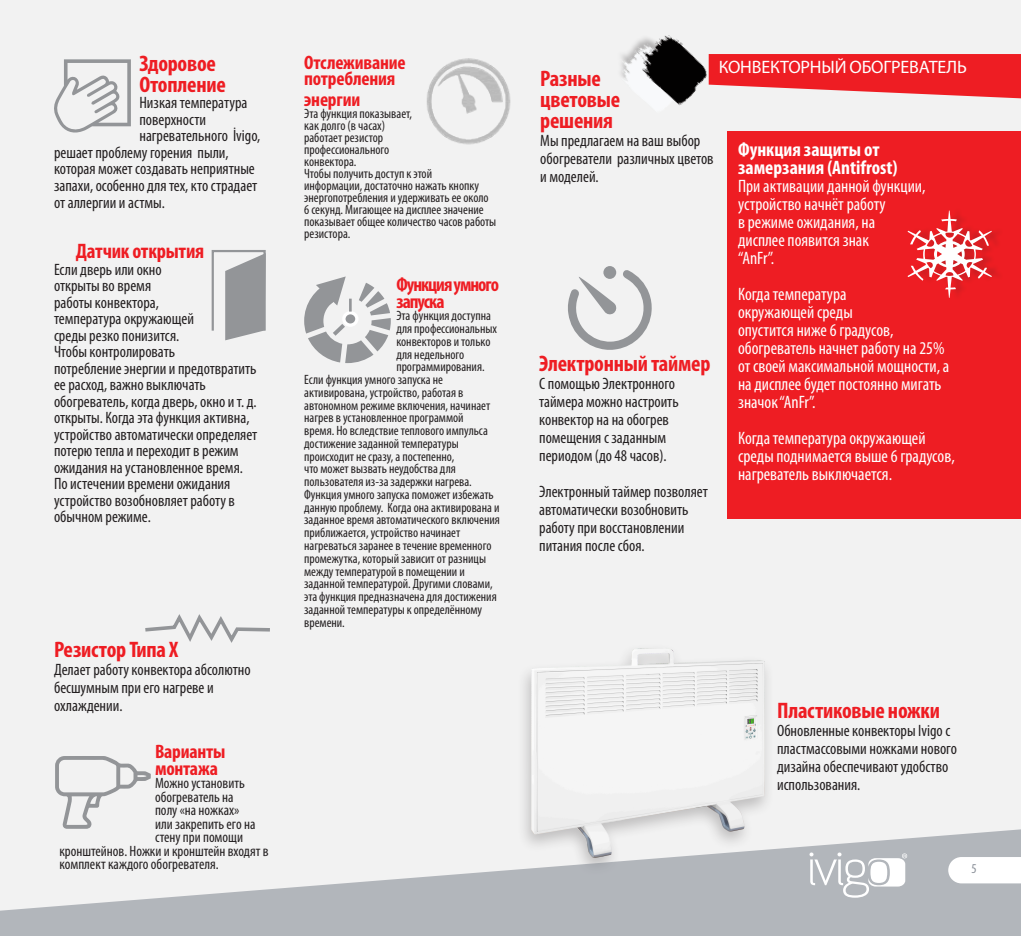
<style>
.page{position:relative;width:1021px;height:936px;background:#fff}
.page>*{position:absolute;margin:0;border:0;box-sizing:border-box;transform-origin:0 0}
.t1{font:700 condensed 22.5px/21px "Myriad Pro";letter-spacing:-.01em;color:#ee1d23}
.t2{font:700 condensed 21px "Myriad Pro";letter-spacing:-.01em;color:#ee1d23}
.t3{font:700 condensed 19.5px/16.5px "Myriad Pro";letter-spacing:-.01em;color:#ee1d23}
.t4{font:700 condensed 19.5px/17.2px "Myriad Pro";color:#fff}
.t5{font:700 condensed 19.5px/16.5px "Myriad Pro";letter-spacing:-.05em;color:#ee1d23}
.t6{font:condensed 18px/18px "Myriad Pro";color:#fff}
.t7{font:18px "Myriad Pro";letter-spacing:-.01em;color:#fff}
.t8{font:condensed 16.5px/16.5px "Myriad Pro";color:#231f20}
.t9{font:condensed 15px "Myriad Pro";color:#231f20}
.t10{font:condensed 13.5px/12px "Myriad Pro";color:#231f20}
.t11{font:condensed 13.5px "Myriad Pro";color:#888e97}
</style>
<div class="page">
<div style="left:0;top:0;width:1020px;height:935px;background:#f2f2f2"></div>
<svg style="left:713px;top:54px;width:307px;height:44px;background:#ee3c41"></svg>
<div style="left:727px;top:132px;width:293px;height:387px;background:#ee1d23"></div>
<img style="left:426px;top:58px;width:85px;height:87px">
<svg style="left:54px;top:59px;width:77px;height:74px"></svg>
<svg style="left:55px;top:756px;width:96px;height:72px"></svg>
<div style="left:212px;top:250px;width:54px;height:82px;border:2px solid #939598"></div>
<svg style="left:225px;top:253px;width:41px;height:87px"></svg>
<svg style="left:568px;top:270px;width:84px;height:80px"></svg>
<div style="left:603px;top:266px;width:13px;height:13px;background:#939598;border-radius:50%"></div>
<svg style="left:304px;top:276px;width:87px;height:87px"></svg>
<img style="left:621px;top:53px;width:7px;height:26px">
<img style="left:628px;top:35px;width:85px;height:71px">
<svg style="left:907px;top:210px;width:84px;height:88px"></svg>
<svg style="left:145px;top:614px;width:125px;height:29px"></svg>
<img style="left:524px;top:648px;width:243px;height:180px">
<svg style="left:0;top:828px;width:1020px;height:107px;fill:#b2b6bb"></svg>
<div style="left:948px;top:857px;width:72px;height:26px;background:#fff"></div>
<svg style="left:809px;top:852px;width:98px;height:45px"></svg>
<h1 class="t1" style="left:139px;top:52px;width:88px">Здоровое<br>Отопление</h1>
<p class="t8" style="left:139px;top:94px;width:109px">Низкая температура</p>
<p class="t8" style="left:139px;top:111px;width:68px">поверхности</p>
<p class="t8" style="left:139px;top:127px;width:122px">нагревательного İvigo,</p>
<p class="t8" style="left:54px;top:144px;width:176px">решает проблему горения пыли,</p>
<p class="t8" style="left:54px;top:160px;width:202px">которая может создавать неприятные</p>
<p class="t8" style="left:54px;top:177px;width:205px">запахи, особенно для тех, кто страдает</p>
<p class="t8" style="left:54px;top:193px;width:112px">от аллергии и астмы.</p>
<h2 class="t2" style="left:76px;top:238px;width:130px">Датчик открытия</h2>
<p class="t8" style="left:54px;top:261px;width:205px">Если дверь или окно<br>открыты во время<br>работы конвектора,<br>температура окружающей<br>среды резко понизится.<br>Чтобы контролировать<br>потребление энергии и предотвратить ее расход, важно выключать обогреватель, когда дверь, окно и т. д. открыты. Когда эта функция активна, устройство автоматически определяет потерю тепла и переходит в режим ожидания на установленное время.<br>По истечении времени ожидания устройство возобновляет работу в обычном режиме.</p>
<h1 class="t1" style="left:54px;top:638px;width:126px">Резистор Типа X</h1>
<p class="t8" style="left:54px;top:660px;width:198px;line-height:18px">Делает работу конвектора абсолютно бесшумным при его нагреве и охлаждении.</p>
<h3 class="t3" style="left:155px;top:743px;width:72px">Bарианты монтажа</h3>
<p class="t9" style="left:155px;top:774px;width:91px">Можно установить</p>
<p class="t9" style="left:155px;top:787px;width:80px">обогреватель на</p>
<p class="t9" style="left:155px;top:801px;width:86px">полу «на ножках»</p>
<p class="t9" style="left:155px;top:814px;width:102px">или закрепить его на</p>
<p class="t9" style="left:155px;top:828px;width:90px">стену при помощи</p>
<p class="t9" style="left:59px;top:841px;width:211px">кронштейнов. Ножки и кронштейн входят в</p>
<p class="t9" style="left:59px;top:855px;width:161px">комплект каждого обогревателя.</p>
<h3 class="t3" style="left:304px;top:53px;width:103px">Отслеживание потребления</h3>
<h3 class="t3" style="left:304px;top:91px;width:58px">энергии</h3>
<p class="t10" style="left:304px;top:108px;width:194px">Эта функция показывает,<br>как долго (в часах)<br>работает резистор<br>профессионального<br>конвектора.<br>Чтобы получить доступ к этой<br>информации, достаточно нажать кнопку энергопотребления и удерживать ее около<br>6 секунд. Мигающее на дисплее значение показывает общее количество часов работы резистора.</p>
<h3 class="t5" style="left:396px;top:276px;width:104px">Функция умного запуска</h3>
<p class="t10" style="left:396px;top:310px;width:96px">Эта функция доступна</p>
<p class="t10" style="left:396px;top:322px;width:102px">для профессиональных</p>
<p class="t10" style="left:396px;top:335px;width:96px">конвекторов и только</p>
<p class="t10" style="left:396px;top:348px;width:69px">для недельного</p>
<p class="t10" style="left:396px;top:361px;width:90px">программирования.</p>
<p class="t10" style="left:304px;top:373px;width:140px">Если функция умного запуска не</p>
<p class="t10" style="left:304px;top:386px;width:161px">активирована, устройство, работая в</p>
<p class="t10" style="left:304px;top:399px;width:187px">автономном режиме включения, начинает</p>
<p class="t10" style="left:304px;top:412px;width:161px">нагрев в установленное программой</p>
<p class="t10" style="left:304px;top:424px;width:185px">время. Но вследствие теплового импульса</p>
<p class="t10" style="left:304px;top:437px;width:156px">достижение заданной температуры</p>
<p class="t10" style="left:304px;top:450px;width:152px">происходит не сразу, а постепенно,</p>
<p class="t10" style="left:304px;top:463px;width:153px">что может вызвать неудобства для</p>
<p class="t10" style="left:304px;top:475px;width:169px">пользователя из-за задержки нагрева.</p>
<p class="t10" style="left:304px;top:488px;width:191px">Функция умного запуска поможет избежать</p>
<p class="t10" style="left:304px;top:501px;width:197px">данную проблему. Когда она активирована и</p>
<p class="t10" style="left:304px;top:514px;width:197px">заданное время автоматического включения</p>
<p class="t10" style="left:304px;top:526px;width:158px">приближается, устройство начинает</p>
<p class="t10" style="left:304px;top:539px;width:189px">нагреваться заранее в течение временного</p>
<p class="t10" style="left:304px;top:552px;width:183px">промежутка, который зависит от разницы</p>
<p class="t10" style="left:304px;top:565px;width:162px">между температурой в помещении и</p>
<p class="t10" style="left:304px;top:577px;width:190px">заданной температурой. Другими словами,</p>
<p class="t10" style="left:304px;top:590px;width:194px">эта функция предназначена для достижения</p>
<p class="t10" style="left:304px;top:603px;width:179px">заданной температуры к определённому</p>
<p class="t10" style="left:304px;top:616px;width:42px">времени.</p>
<h3 class="t7" style="left:718px;top:55px;width:250px">КОНВЕКТОРНЫЙ ОБОГРЕВАТЕЛЬ</h3>
<h1 class="t1" style="left:540px;top:68px;width:81px">Разные цветовые решения</h1>
<p class="t8" style="left:540px;top:131px;width:175px;line-height:18px">Мы предлагаем на ваш выбор обогреватели различных цветов и моделей.</p>
<h3 class="t4" style="left:738px;top:141px;width:161px">Функция защиты от замерзания (Antifrost)</h3>
<h3 class="t6" style="left:738px;top:176px;width:189px">При активации данной функции, устройство начнёт работу<br>в режиме ожидания, на дисплее появится знак<br>“AnFr”.</h3>
<h3 class="t6" style="left:738px;top:284px;width:213px">Когда температура<br>окружающей среды<br>опустится ниже 6 градусов, обогреватель начнет работу на 25% от своей максимальной мощности, а на дисплее будет постоянно мигать значок “AnFr”.</h3>
<h3 class="t6" style="left:738px;top:428px;width:218px">Когда температура окружающей среды поднимается выше 6 градусов, нагреватель выключается.</h3>
<h1 class="t1" style="left:539px;top:352px;width:173px">Электронный таймер</h1>
<p class="t8" style="left:539px;top:374px;width:141px;line-height:18px">С помощью Электронного таймера можно настроить конвектор на на обогрев помещения с заданным периодом (до 48 часов).</p>
<p class="t8" style="left:539px;top:482px;width:170px;line-height:18px">Электронный таймер позволяет автоматически возобновить работу при восстановлении питания после сбоя.</p>
<h1 class="t1" style="left:777px;top:699px;width:164px">Пластиковые ножки</h1>
<p class="t8" style="left:777px;top:721px;width:181px;line-height:18px">Обновленные конвекторы Ivigo с пластмассовыми ножками нового дизайна обеспечивают удобство использования.</p>
<p class="t11" style="left:971px;top:860px;width:7px">5</p>
</div>
